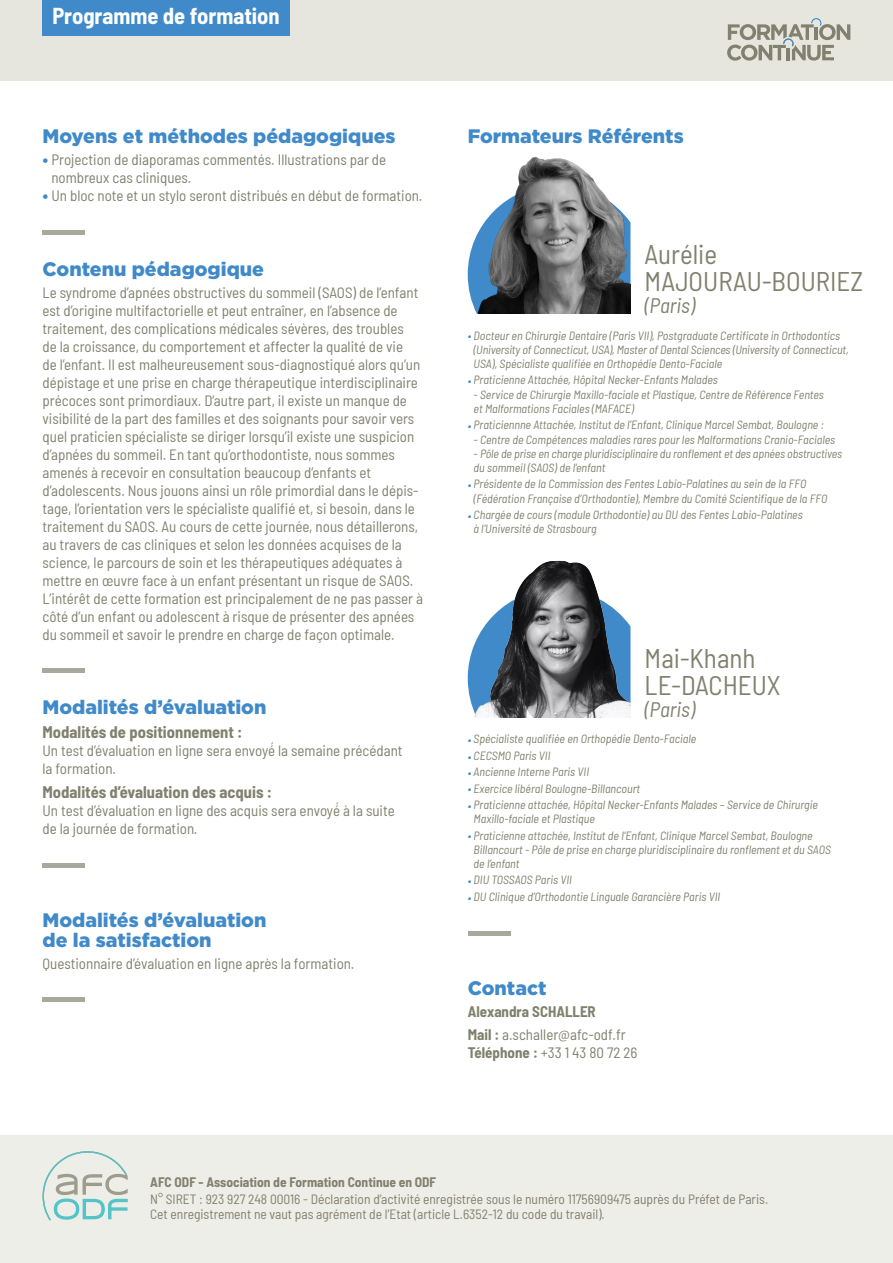
<style>
.page{position:relative;width:893px;height:1263px;background:#fff}
.page>*{position:absolute;margin:0;border:0;box-sizing:border-box;transform-origin:0 0}
.t1{font:semi-condensed 27px/27px "Barlow";color:#82806e}
.t2{font:700 semi-condensed 22.5px "Barlow";color:#fff}
.t3{font:italic semi-condensed 21px "Barlow";color:#82806e}
.t4{font:900 19.5px/20.2px "Gotham";color:#408ac9}
.t5{font:700 semi-condensed 16.5px "Barlow";color:#82806e}
.t6{font:semi-condensed 15px/18px "Barlow";color:#82806e}
.t7{font:700 semi-condensed 15px/22.2px "Barlow";color:#82806e}
.t8{font:semi-condensed 13.5px/15px "Barlow";color:#82806e}
.t9{font:700 semi-condensed 13.5px "Barlow";color:#82806e}
.t10{font:italic semi-condensed 12px/14.2px "Barlow";color:#82806e}
.s1{font-size:19.5px;color:#408ac9}
.s2{color:#408ac9}
.s3{font-weight:400}
.s4{font-weight:700}
</style>
<div class="page">
<div style="left:0;top:0;width:893px;height:81px;background:#e7e6de"></div>
<div style="left:0;top:1135px;width:893px;height:128px;background:#eeeee8"></div>
<svg style="left:727px;top:18px;width:123px;height:43px"></svg>
<div style="left:43px;top:0;width:247px;height:35px;background:#408ac9"></div>
<svg style="left:43px;top:1151px;width:85px;height:69px"></svg>
<hr style="left:43px;top:230px;width:42px;height:4px;background:#a8a89d">
<div style="left:43px;top:668px;width:42px;height:5px;background:#a8a89d"></div>
<hr style="left:43px;top:863px;width:42px;height:4px;background:#a8a89d">
<hr style="left:43px;top:998px;width:42px;height:4px;background:#a8a89d">
<img style="left:468px;top:156px;width:162px;height:157px">
<img style="left:468px;top:560px;width:162px;height:157px">
<div style="left:468px;top:931px;width:42px;height:5px;background:#a8a89d"></div>
<h2 class="t2" style="left:52px;top:0;width:229px">Programme de formation</h2>
<h3 class="t4" style="left:43px;top:126px;width:354px">Moyens et méthodes pédagogiques</h3>
<p class="t6" style="left:51px;top:150px;width:336px;text-indent:-9px"><span class="s1">•</span> Projection de diaporamas commentés. Illustrations par de nombreux cas cliniques.</p>
<p class="t6" style="left:43px;top:186px;width:381px"><span class="s1">•</span> Un bloc note et un stylo seront distribués en début de formation.</p>
<h3 class="t4" style="left:43px;top:258px;width:223px">Contenu pédagogique</h3>
<p class="t6" style="left:43px;top:282px;width:382px">Le syndrome d’apnées obstructives du sommeil (SAOS) de l’enfant est d’origine multifactorielle et peut entraîner, en l’absence de traitement, des complications médicales sévères, des troubles<br>de la croissance, du comportement et affecter la qualité de vie<br>de l’enfant. Il est malheureusement sous-diagnostiqué alors qu’un dépistage et une prise en charge thérapeutique interdisciplinaire précoces sont primordiaux. D’autre part, il existe un manque de visibilité de la part des familles et des soignants pour savoir vers quel praticien spécialiste se diriger lorsqu’il existe une suspicion d’apnées du sommeil. En tant qu’orthodontiste, nous sommes amenés à recevoir en consultation beaucoup d’enfants et d’adolescents. Nous jouons ainsi un rôle primordial dans le dépis&shy;tage, l’orientation vers le spécialiste qualifié et, si besoin, dans le traitement du SAOS. Au cours de cette journée, nous détaillerons, au travers de cas cliniques et selon les données acquises de la science, le parcours de soin et les thérapeutiques adéquates à mettre en œuvre face à un enfant présentant un risque de SAOS.<br>L’intérêt de cette formation est principalement de ne pas passer à côté d’un enfant ou adolescent à risque de présenter des apnées du sommeil et savoir le prendre en charge de façon optimale.</p>
<h3 class="t4" style="left:43px;top:697px;width:225px">Modalités d’évaluation</h3>
<p class="t5" style="left:43px;top:720px;width:202px">Modalités de positionnement :</p>
<p class="t6" style="left:43px;top:741px;width:362px">Un test d’évaluation en ligne sera envoyé́ la semaine précédant la formation.</p>
<p class="t5" style="left:43px;top:780px;width:231px">Modalités d’évaluation des acquis :</p>
<p class="t6" style="left:43px;top:801px;width:354px">Un test d’évaluation en ligne des acquis sera envoyé́ à la suite de la journée de formation.</p>
<h3 class="t4" style="left:43px;top:909px;width:225px">Modalités d’évaluation de la satisfaction</h3>
<p class="t6" style="left:43px;top:954px;width:313px">Questionnaire d’évaluation en ligne après la formation.</p>
<h3 class="t4" style="left:468px;top:126px;width:217px">Formateurs Référents</h3>
<h1 class="t1" style="left:645px;top:239px;width:220px">Aurélie<br>MAJOURAU-BOURIEZ</h1>
<h3 class="t3" style="left:645px;top:291px;width:52px">(Paris)</h3>
<p class="t10" style="left:474px;top:327px;width:376px;text-indent:-6px"><span class="s2">•</span> Docteur en Chirurgie Dentaire (Paris VII), Postgraduate Certificate in Orthodontics (University of Connecticut, USA), Master of Dental Sciences (University of Connecticut,<br>USA), Spécialiste qualifiée en Orthopédie Dento-Faciale</p>
<p class="t10" style="left:468px;top:372px;width:252px"><span class="s2">•</span> Praticienne Attachée, Hôpital Necker-Enfants Malades</p>
<p class="t10" style="left:474px;top:386px;width:352px">- Service de Chirurgie Maxillo-faciale et Plastique, Centre de Référence Fentes et Malformations Faciales (MAFACE)</p>
<p class="t10" style="left:468px;top:417px;width:358px"><span class="s2">•</span> Praticiennne Attachée, Institut de l’Enfant, Clinique Marcel Sembat, Boulogne :</p>
<p class="t10" style="left:474px;top:431px;width:363px">- Centre de Compétences maladies rares pour les Malformations Cranio-Faciales</p>
<p class="t10" style="left:474px;top:445px;width:370px">- Pôle de prise en charge pluridisciplinaire du ronflement et des apnées obstructives du sommeil (SAOS) de l’enfant</p>
<p class="t10" style="left:474px;top:476px;width:355px;text-indent:-6px"><span class="s2">•</span> Présidente de la Commission des Fentes Labio-Palatines au sein de la FFO (Fédération Française d’Orthodontie), Membre du Comité Scientifique de la FFO</p>
<p class="t10" style="left:474px;top:507px;width:331px;text-indent:-6px"><span class="s2">•</span> Chargée de cours (module Orthodontie) au DU des Fentes Labio-Palatines à l’Université de Strasbourg</p>
<h1 class="t1" style="left:645px;top:642px;width:138px">Mai-Khanh<br>LE-DACHEUX</h1>
<h3 class="t3" style="left:645px;top:694px;width:52px">(Paris)</h3>
<p class="t10" style="left:468px;top:731px;width:230px"><span class="s2">•</span> Spécialiste qualifiée en Orthopédie Dento-Faciale</p>
<p class="t10" style="left:468px;top:747px;width:84px"><span class="s2">•</span> CECSMO Paris VII</p>
<p class="t10" style="left:468px;top:764px;width:123px"><span class="s2">•</span> Ancienne Interne Paris VII</p>
<p class="t10" style="left:468px;top:780px;width:174px"><span class="s2">•</span> Exercice libéral Boulogne-Billancourt</p>
<p class="t10" style="left:474px;top:797px;width:346px;text-indent:-6px"><span class="s2">•</span> Praticienne attachée, Hôpital Necker-Enfants Malades – Service de Chirurgie<br>Maxillo-faciale et Plastique</p>
<p class="t10" style="left:474px;top:827px;width:359px;text-indent:-6px"><span class="s2">•</span> Praticienne attachée, Institut de l’Enfant, Clinique Marcel Sembat, Boulogne<br>Billancourt - Pôle de prise en charge pluridisciplinaire du ronflement et du SAOS de l’enfant</p>
<p class="t10" style="left:468px;top:872px;width:106px"><span class="s2">•</span> DIU TOSSAOS Paris VII</p>
<p class="t10" style="left:468px;top:888px;width:254px"><span class="s2">•</span> DU Clinique d’Orthodontie Linguale Garancière Paris VII</p>
<h3 class="t4" style="left:468px;top:978px;width:80px">Contact</h3>
<p class="t7" style="left:468px;top:1000px;width:159px">Alexandra SCHALLER<br>Mail : <span class="s3">a.schaller@afc-odf.fr</span></p>
<p class="t6" style="left:468px;top:1042px;width:171px"><span class="s4">Téléphone :</span> +33 1 43 80 72 26</p>
<p class="t9" style="left:150px;top:1172px;width:287px">AFC ODF - Association de Formation Continue en ODF</p>
<p class="t8" style="left:150px;top:1191px;width:619px">N° SIRET : 923 927 248 00016 - Déclaration d’activité enregistrée sous le numéro 11756909475 auprès du Préfet de Paris.<br>Cet enregistrement ne vaut pas agrément de l’Etat (article L.6352-12 du code du travail).</p>
</div>
